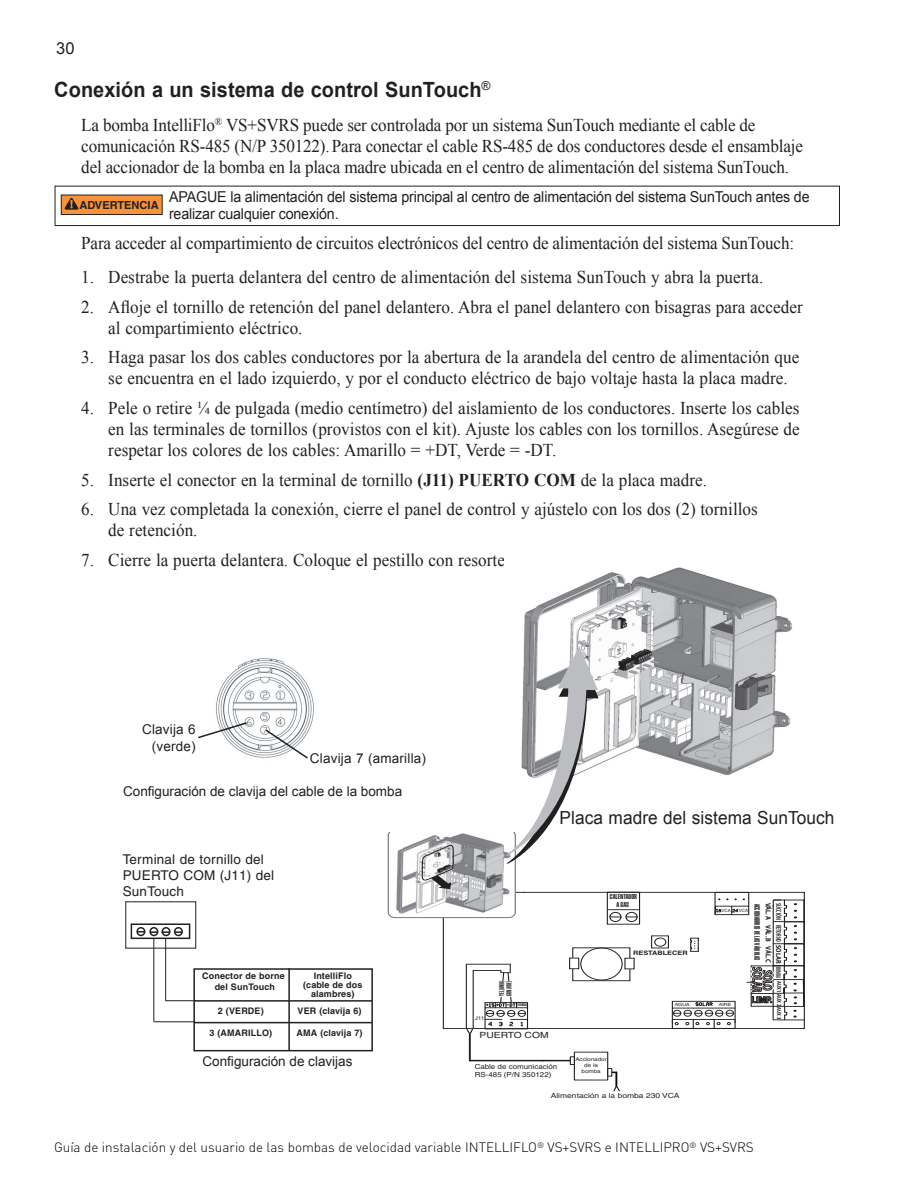
<style>
.page{position:relative;width:918px;height:1188px;background:#fff}
.page>*{position:absolute;margin:0;border:0;box-sizing:border-box;transform-origin:0 0}
.Head_1{font:700 21px "Arial";letter-spacing:.005em;color:#231f20;scale:.95 1}
.Num_List{font:18px/21px "Times New Roman";color:#231f20;scale:.95 1}
.Body_Text{font:18px/21px "Times New Roman";letter-spacing:-.01em;color:#231f20;scale:.95 1}
.Num_List_Indent{font:18px "Arial";letter-spacing:.005em;color:#231f20;scale:.96 1}
.t1{font:16.5px "Arial";color:#231f20}
.t2{font:15px/16.5px "Arial";letter-spacing:-.01em;color:#231f20;scale:.95 1}
.t3{font:300 13.5px "DIN Pro";color:#000}
.Bullet{font:13.5px/16.2px "Arial";color:#231f20;text-align:right}
.Num_List-2{font:13.5px/16.2px "Helvetica";letter-spacing:.015em;color:#231f20}
.t4{font:700 12.9px "Myriad Pro";color:#fff;scale:.64 1}
.t5{font:700 11.1px "Helvetica";color:#231f20}
.Num_List_Indent-2{font:700 9px/9px "Helvetica";letter-spacing:.015em;color:#231f20;text-align:center}
.t6{font:8.55px "Helvetica";color:#231f20;scale:1.22 1}
.t7{font:900 extra-condensed 7.5px "Helvetica";color:#231f20;scale:.89 1}
.t8{font:600 condensed 7.35px "Myriad Pro";color:#231f20;scale:.82 1}
.t9{font:700 7.35px "Myriad Pro";letter-spacing:-.025em;color:#231f20;scale:.82 1}
.t10{font:7.05px/8.4px "Helvetica";color:#231f20;scale:1.14 1}
.t11{font:7.05px "Helvetica";color:#231f20;scale:1.22 1}
.t12{font:900 extra-condensed 7.05px/7.5px "Helvetica";color:#231f20;scale:.82 1}
.t13{font:900 extra-condensed 7.05px/7.8px "Helvetica";color:#231f20;text-align:center;scale:1.22 1}
.t14{font:700 6px "Myriad Pro";color:#231f20;scale:.75 1}
.t15{font:700 6px "Helvetica";color:#231f20;scale:1.22 1}
.t16{font:5.25px/6.3px "Helvetica";color:#231f20;text-align:center;scale:1.21 1}
.t17{font:5.25px "Arial";color:#231f20;scale:1.21 1}
.t18{font:condensed 4.35px "Helvetica";color:#231f20;scale:1.52 1}
.t19{font:condensed 4.35px "Helvetica";color:#231f20;scale:1.25 1}
.t20{font:900 extra-condensed 3.75px "Helvetica";color:#231f20;scale:1.52 1}
.s1{font-weight:700}
.s2{font-size:7.2px}
.s3{font-weight:700;font-stretch:normal}
.s4{font-size:7.05px}
.s5{font-size:6.15px}
.s6{font-size:5.85px}
</style>
<div class="page">
<img style="left:216px;top:658px;width:98px;height:100px">
<div style="left:55px;top:186px;width:785px;height:40px;border:1px solid #231f20"></div>
<img style="left:523px;top:567px;width:269px;height:208px">
<svg style="left:198px;top:721px;width:50px;height:18px"></svg>
<svg style="left:264px;top:728px;width:46px;height:31px"></svg>
<div style="left:131px;top:923px;width:59px;height:16px;border:2px solid #231f20"></div>
<div style="left:136px;top:927px;width:9px;height:9px;border:2px solid #231f20;border-radius:50%"></div>
<div style="left:149px;top:927px;width:9px;height:9px;border:2px solid #231f20;border-radius:50%"></div>
<div style="left:162px;top:927px;width:9px;height:9px;border:2px solid #231f20;border-radius:50%"></div>
<svg style="left:137px;top:931px;width:43px;height:2px"></svg>
<div style="left:174px;top:927px;width:9px;height:9px;border:2px solid #231f20;border-radius:50%"></div>
<hr style="left:153px;top:938px;width:1px;height:84px;background:#231f20">
<hr style="left:154px;top:1021px;width:41px;height:1px;background:#231f20">
<hr style="left:165px;top:938px;width:1px;height:63px;background:#231f20">
<svg style="left:166px;top:1000px;width:27px;height:1px"></svg>
<svg style="left:654px;top:937px;width:13px;height:9px"></svg>
<div style="left:651px;top:935px;width:18px;height:13px;border:1px solid #231f20"></div>
<hr style="left:607px;top:909px;width:33px;height:1px;background:#231f20">
<div style="left:607px;top:892px;width:33px;height:33px;border:1px solid #231f20"></div>
<div style="left:609px;top:912px;width:13px;height:10px;border:1px solid #231f20;border-radius:50%"></div>
<div style="left:626px;top:912px;width:12px;height:10px;border:1px solid #231f20;border-radius:50%"></div>
<svg style="left:610px;top:916px;width:27px;height:1px"></svg>
<div style="left:715px;top:892px;width:34px;height:23px;border:1px solid #231f20"></div>
<div style="left:572px;top:948px;width:58px;height:33px;border:1px solid #231f20"></div>
<div style="left:581px;top:948px;width:41px;height:32px;border:1px solid #231f20;border-radius:50%"></div>
<div style="left:625px;top:958px;width:9px;height:11px;background:#fff"></div>
<div style="left:570px;top:958px;width:9px;height:11px;background:#fff"></div>
<div style="left:569px;top:958px;width:10px;height:11px;border:1px solid #231f20"></div>
<div style="left:655px;top:938px;width:11px;height:8px;background:#fff;border-radius:50%"></div>
<div style="left:654px;top:938px;width:12px;height:9px;border:1px solid #231f20;border-radius:50%"></div>
<svg style="left:672px;top:898px;width:131px;height:129px"></svg>
<div style="left:574px;top:1052px;width:34px;height:28px;border:1px solid #231f20"></div>
<hr style="left:470px;top:1060px;width:73px;height:1px;background:#231f20">
<hr style="left:469px;top:1034px;width:2px;height:27px;background:#231f20">
<svg style="left:466px;top:964px;width:62px;height:70px"></svg>
<div style="left:443px;top:892px;width:362px;height:137px;border:1px solid #231f20"></div>
<svg style="left:543px;top:1057px;width:27px;height:7px"></svg>
<div style="left:570px;top:1057px;width:5px;height:8px;border:1px solid #231f20"></div>
<svg style="left:608px;top:1068px;width:12px;height:24px"></svg>
<svg style="left:387px;top:646px;width:212px;height:276px"></svg>
<div style="left:193px;top:968px;width:180px;height:83px;border:2px solid #231f20"></div>
<hr style="left:194px;top:1000px;width:178px;height:2px;background:#231f20">
<hr style="left:288px;top:968px;width:2px;height:83px;background:#231f20">
<hr style="left:194px;top:1022px;width:178px;height:1px;background:#231f20">
<div style="left:61px;top:195px;width:101px;height:20px;background:#f69238"></div>
<div style="left:61px;top:195px;width:102px;height:20px;border:1px solid #231f20"></div>
<svg style="left:65px;top:198px;width:13px;height:12px"></svg>
<p class="t1" style="left:56px;top:38px;width:20px">30</p>
<p class="Head_1" style="left:54px;top:75px;width:461px">Conexión a un sistema de control SunTouch<sup>®</sup></p>
<p class="Body_Text" style="left:81px;top:114px;width:761px">La bomba IntelliFlo<sup>®</sup> VS+SVRS puede ser controlada por un sistema SunTouch mediante el cable de comunicación RS-485 (N/P 350122).Para conectar el cable RS-485 de dos conductores desde el ensamblaje del accionador de la bomba en la placa madre ubicada en el centro de alimentación del sistema SunTouch.</p>
<p class="t2" style="left:169px;top:189px;width:676px">APAGUE la alimentación del sistema principal al centro de alimentación del sistema SunTouch antes de realizar cualquier conexión.</p>
<p class="Body_Text" style="left:81px;top:232px;width:752px">Para acceder al compartimiento de circuitos electrónicos del centro de alimentación del sistema SunTouch:</p>
<p class="Num_List" style="left:81px;top:266px;width:719px">1. Destrabe la puerta delantera del centro de alimentación del sistema SunTouch y abra la puerta.</p>
<p class="Num_List" style="left:108px;top:296px;width:732px;text-indent:-27px">2. Afloje el tornillo de retención del panel delantero. Abra el panel delantero con bisagras para acceder al compartimiento eléctrico.</p>
<p class="Num_List" style="left:108px;top:347px;width:729px;text-indent:-27px">3. Haga pasar los dos cables conductores por la abertura de la arandela del centro de alimentación que se encuentra en el lado izquierdo, y por el conducto eléctrico de bajo voltaje hasta la placa madre.</p>
<p class="Num_List" style="left:108px;top:397px;width:729px;text-align:justify;text-indent:-27px">4. Pele o retire ¼ de pulgada (medio centímetro) del aislamiento de los conductores. Inserte los cables en las terminales de tornillos (provistos con el kit). Ajuste los cables con los tornillos. Asegúrese de respetar los colores de los cables: Amarillo = +DT, Verde = -DT.</p>
<p class="Num_List" style="left:81px;top:469px;width:660px">5. Inserte el conector en la terminal de tornillo <span class="s1">(J11) PUERTO COM</span> de la placa madre.</p>
<p class="Num_List" style="left:108px;top:498px;width:685px;text-indent:-27px">6. Una vez completada la conexión, cierre el panel de control y ajústelo con los dos (2) tornillos de retención.</p>
<p class="Num_List" style="left:81px;top:549px;width:452px">7. Cierre la puerta delantera. Coloque el pestillo con resorte.</p>
<p class="t5" style="left:79px;top:198px;width:81px">ADVERTENCIA</p>
<p class="Bullet" style="left:142px;top:722px;width:55px">Clavija 6 (verde)</p>
<p class="Bullet" style="left:310px;top:750px;width:118px">Clavija 7 (amarilla)</p>
<p class="Bullet" style="left:123px;top:784px;width:281px">Configuración de clavija del cable de la bomba</p>
<p class="Num_List-2" style="left:123px;top:851px;width:153px">Terminal de tornillo del<br>PUERTO COM (J11) del<br>SunTouch</p>
<p class="Num_List_Indent-2" style="left:202px;top:970px;width:84px;line-height:10.8px">Conector de borne del SunTouch</p>
<p class="Num_List_Indent-2" style="left:303px;top:971px;width:61px">IntelliFlo (cable de dos alambres)</p>
<p class="Num_List_Indent-2" style="left:218px;top:1006px;width:47px">2 (VERDE)</p>
<p class="Num_List_Indent-2" style="left:210px;top:1028px;width:64px">3 (AMARILLO)</p>
<p class="Num_List_Indent-2" style="left:298px;top:1006px;width:65px">VER (clavija 6)</p>
<p class="Num_List_Indent-2" style="left:297px;top:1028px;width:67px">AMA (clavija 7)</p>
<p class="Bullet" style="left:202px;top:1053px;width:152px">Configuración de clavijas</p>
<p class="Num_List_Indent" style="left:560px;top:805px;width:288px">Placa madre del sistema SunTouch</p>
<p class="t13" style="left:610px;top:893px;width:24px">CALENTADOR<br>A GAS</p>
<p class="t17" style="left:475px;top:1015px;width:10px">J11</p>
<p class="t12" style="left:498px;top:996px;width:20px;rotate:-90deg">YEL (AMA)<br>GRN (VDE)</p>
<p class="t15" style="left:633px;top:949px;width:46px">RESTABLECER</p>
<p class="t20" style="left:517px;top:1003px;width:8px">TIERRA</p>
<p class="t18" style="left:675px;top:1002px;width:11px">AGUA</p>
<p class="t9" style="left:773px;top:903px;width:75px;rotate:90deg">VÁL. A VÁL. B VÁL. C</p>
<p class="t8" style="left:783px;top:903px;width:93px;rotate:90deg">SUCCIÓN <span class="s2">RETORNO</span> <span class="s3">SOLAR</span> <span class="s4">BOMBA</span></p>
<p class="t14" style="left:783px;top:981px;width:53px;rotate:90deg">AUX 1 <span class="s5">AUX 2</span> <span class="s6">AUX 3</span></p>
<p class="t7" style="left:762px;top:904px;width:65px;rotate:90deg">ACCIONADORES DE LAS VÁLVULAS</p>
<p class="t19" style="left:722px;top:908px;width:9px">VCA</p>
<p class="t19" style="left:739px;top:908px;width:9px">VCA</p>
<p class="t4" style="left:764px;top:967px;width:41px;rotate:90deg">SOLAR</p>
<p class="t4" style="left:778px;top:970px;width:33px;rotate:90deg">SOLO</p>
<p class="t18" style="left:719px;top:1002px;width:10px">AIRE</p>
<p class="t6" style="left:479px;top:1031px;width:58px">PUERTO COM</p>
<p class="t10" style="left:475px;top:1062px;width:74px">Cable de comunicación<br>RS-485 (P/N 350122)</p>
<p class="t16" style="left:575px;top:1056px;width:28px">Accionador de la bomba</p>
<p class="t11" style="left:551px;top:1091px;width:107px">Alimentación a la bomba 230 VCA</p>
<p class="t3" style="left:54px;top:1137px;width:701px">Guía de instalación y del usuario de las bombas de velocidad variable INTELLIFLO<sup>®</sup> VS+SVRS e INTELLIPRO<sup>®</sup> VS+SVRS</p>
</div>
